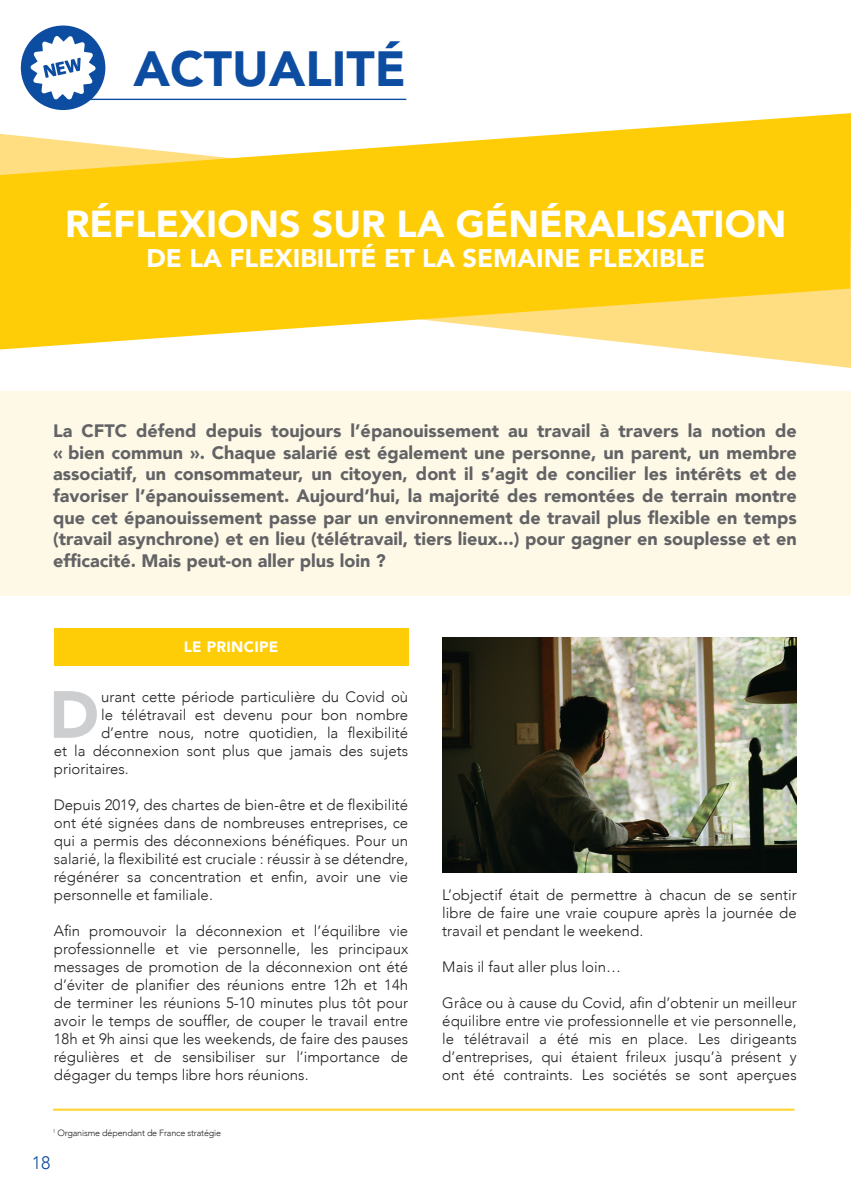
<style>
.page{position:relative;width:851px;height:1191px;background:#fff}
.page>*{position:absolute;margin:0;border:0;box-sizing:border-box;transform-origin:0 0}
.t1{font:900 65.85px "Avenir";color:#cdced0}
.t2{font:900 49.35px "Avenir";color:#0d4da1}
.t3{font:900 37.5px "Avenir";color:#fff}
.t4{font:900 25.5px "Avenir";color:#fff}
.t5{font:900 18px/21.6px "Avenir";color:#636366;text-align:justify}
.t6{font:300 18px "Avenir";color:#0d4da1}
.t7{font:300 15px/18px "Avenir";color:#231f20;text-align:justify}
.t8{font:900 15px "Avenir";letter-spacing:.02em;color:#fff}
.t9{font:300 9px "Avenir";letter-spacing:-.02em;color:#231f20}
</style>
<div class="page">
<hr style="left:53px;top:1108px;width:741px;height:1px;background:#fecd08">
<hr style="left:53px;top:1109px;width:741px;height:1px;background:#fecd08">
<div style="left:0;top:390px;width:850px;height:205px;background:#fef9e7"></div>
<div style="left:54px;top:628px;width:354px;height:38px;background:#fecd08"></div>
<svg style="left:0;top:349px;width:850px;height:19px"></svg>
<svg style="left:0;top:113px;width:850px;height:236px;fill:#fecd08"></svg>
<hr style="left:54px;top:99px;width:352px;height:1px;background:#0d4da1">
<div style="left:21px;top:26px;width:84px;height:84px;background:#0d4da1;border-radius:50%"></div>
<svg style="left:31px;top:36px;width:65px;height:64px"></svg>
<img style="left:442px;top:637px;width:354px;height:235px">
<p class="t2" style="left:133px;top:26px;width:274px">ACTUALITÉ</p>
<p class="t3" style="left:65px;top:191px;width:722px">RÉFLEXIONS SUR LA GÉNÉRALISATION</p>
<p class="t4" style="left:146px;top:236px;width:560px">DE LA FLEXIBILITÉ ET LA SEMAINE FLEXIBLE</p>
<p class="t5" style="left:53px;top:419px;width:745px">La CFTC défend depuis toujours l’épanouissement au travail à travers la notion de « bien commun ». Chaque salarié est également une personne, un parent, un membre associatif, un consommateur, un citoyen, dont il s’agit de concilier les intérêts et de favoriser l’épanouissement. Aujourd’hui, la majorité des remontées de terrain montre que cet épanouissement passe par un environnement de travail plus flexible en temps (travail asynchrone) et en lieu (télétravail, tiers lieux...) pour gagner en souplesse et en efficacité. Mais peut-on aller plus loin ?</p>
<p class="t8" style="left:184px;top:634px;width:96px">LE PRINCIPE</p>
<p class="t1" style="left:49px;top:658px;width:51px">D</p>
<p class="t7" style="left:101px;top:687px;width:308px">urant cette période particulière du Covid où</p>
<p class="t7" style="left:101px;top:705px;width:308px">le télétravail est devenu pour bon nombre</p>
<p class="t7" style="left:101px;top:723px;width:308px">d’entre nous, notre quotidien, la flexibilité</p>
<p class="t7" style="left:54px;top:741px;width:356px">et la déconnexion sont plus que jamais des sujets</p>
<p class="t7" style="left:54px;top:759px;width:76px">prioritaires.</p>
<p class="t7" style="left:54px;top:795px;width:356px">Depuis 2019, des chartes de bien-être et de flexibilité ont été signées dans de nombreuses entreprises, ce qui a permis des déconnexions bénéfiques. Pour un salarié, la flexibilité est cruciale : réussir à se détendre, régénérer sa concentration et enfin, avoir une vie personnelle et familiale.</p>
<p class="t7" style="left:54px;top:921px;width:356px">Afin promouvoir la déconnexion et l’équilibre vie professionnelle et vie personnelle, les principaux messages de promotion de la déconnexion ont été d’éviter de planifier des réunions entre 12h et 14h de terminer les réunions 5-10 minutes plus tôt pour avoir le temps de souffler, de couper le travail entre 18h et 9h ainsi que les weekends, de faire des pauses régulières et de sensibiliser sur l’importance de dégager du temps libre hors réunions.</p>
<p class="t9" style="left:53px;top:1127px;width:170px"><sup>1</sup> Organisme dépendant de France stratégie</p>
<p class="t6" style="left:32px;top:1151px;width:20px">18</p>
<p class="t7" style="left:442px;top:885px;width:356px">L’objectif était de permettre à chacun de se sentir libre de faire une vraie coupure après la journée de travail et pendant le weekend.</p>
<p class="t7" style="left:442px;top:957px;width:180px">Mais il faut aller plus loin…</p>
<p class="t7" style="left:442px;top:993px;width:356px">Grâce ou à cause du Covid, afin d’obtenir un meilleur équilibre entre vie professionnelle et vie personnelle, le télétravail a été mis en place. Les dirigeants d’entreprises, qui étaient frileux jusqu’à présent y ont été contraints. Les sociétés se sont aperçues</p>
</div>
